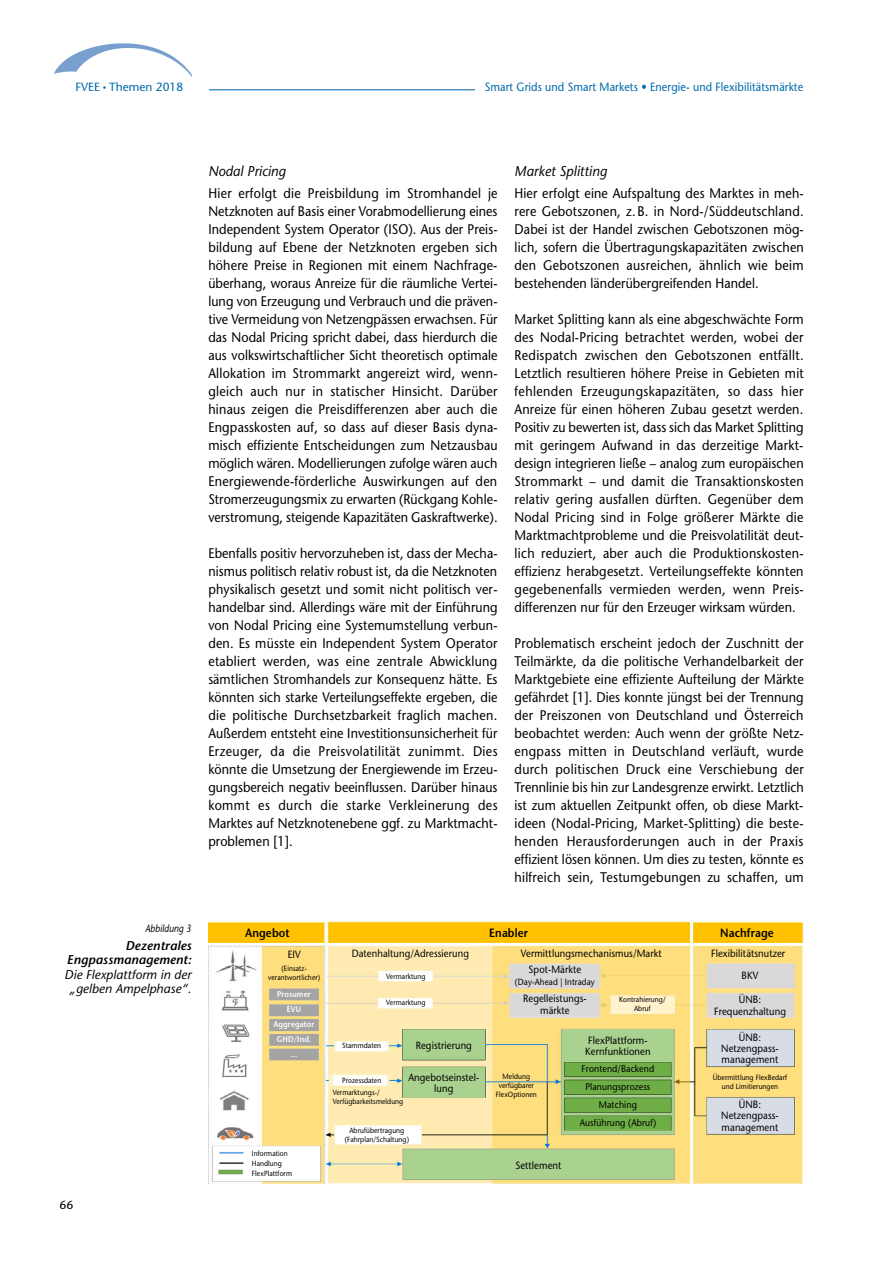
<style>
.page{position:relative;width:893px;height:1263px;background:#fff}
.page>*{position:absolute;margin:0;border:0;box-sizing:border-box;transform-origin:0 0}
.t1{font:italic 14.25px "Stone Sans";letter-spacing:.005em;color:#000;scale:.95 1}
.t2{font:13.95px/18px "Stone Sans";letter-spacing:.005em;color:#000;text-align:justify;scale:.9 1}
.t3{font:italic 12.75px/14.2px "Stone Sans";letter-spacing:.005em;color:#000;text-align:center}
.t4{font:italic 600 12.75px/14.2px "Stone Sans";letter-spacing:.005em;color:#000;text-align:right}
.t5{font:12px "Stone Sans";letter-spacing:.01em;color:#0068ac;scale:.9 1}
.t6{font:600 12px "Stone Sans";letter-spacing:.01em;color:#000;scale:.9 1}
.t7{font:12px "Stone Sans";color:#000}
.t8{font:11.85px "Stone Sans";color:#0068ac}
.t9{font:10.5px/11.2px "Stone Sans";letter-spacing:.01em;color:#000;text-align:center;scale:.9 1}
.t10{font:italic 10.5px "Stone Sans";letter-spacing:.005em;color:#000;scale:.85 1}
.t11{font:9.75px/18px "Stone Sans";letter-spacing:.01em;color:#000;text-align:center;scale:.9 1}
.t12{font:9px "Stone Sans";letter-spacing:.01em;color:#000;scale:.9 1}
.t13{font:600 8.25px/15px "Stone Sans";letter-spacing:.01em;color:#fff;text-align:center;scale:.9 1}
.t14{font:7.5px/9px "Stone Sans";letter-spacing:.01em;color:#000;text-align:center;scale:.9 1}
.s1{font-weight:700;font-size:6.9px}
</style>
<div class="page">
<hr style="left:209px;top:89px;width:595px;height:1px;background:#0068ac">
<img style="left:54px;top:43px;width:139px;height:34px">
<img style="left:209px;top:920px;width:594px;height:264px">
<div style="left:475px;top:71px;width:332px;height:30px;background:#fff"></div>
<p class="t8" style="left:76px;top:80px;width:109px">FVEE <span class="s1">•</span> Themen 2018</p>
<p class="t5" style="left:485px;top:80px;width:355px">Smart Grids und Smart Markets • Energie- und Flexibilitätsmärkte</p>
<p class="t10" style="left:145px;top:922px;width:56px">Abbildung 3</p>
<p class="t4" style="left:67px;top:938px;width:126px">Dezentrales<br>Engpassmanagement:</p>
<p class="t3" style="left:65px;top:967px;width:128px">Die Flexplattform in der „gelben Ampelphase“.</p>
<p class="t7" style="left:60px;top:1197px;width:15px">66</p>
<p class="t1" style="left:208px;top:162px;width:83px">Nodal Pricing</p>
<p class="t2" style="left:208px;top:184px;width:323px">Hier erfolgt die Preisbildung im Stromhandel je Netzknoten auf Basis einer Vorabmodellierung eines Independent System Operator (ISO). Aus der Preis&shy;bildung auf Ebene der Netzknoten ergeben sich höhere Preise in Regionen mit einem Nachfrage&shy;überhang, woraus Anreize für die räumliche Vertei&shy;lung von Erzeugung und Verbrauch und die präven&shy;tive Vermeidung von Netzengpässen erwachsen. Für das Nodal Pricing spricht dabei, dass hierdurch die aus volkswirtschaftlicher Sicht theoretisch optimale Allokation im Strommarkt angereizt wird, wenn&shy;gleich auch nur in statischer Hinsicht. Darüber hinaus zeigen die Preisdifferenzen aber auch die Engpasskosten auf, so dass auf dieser Basis dyna&shy;misch effiziente Entscheidungen zum Netzausbau möglich wären. Modellierungen zufolge wären auch Energiewende-förderliche Auswirkungen auf den Stromerzeugungsmix zu erwarten (Rückgang Kohle&shy;verstromung, steigende Kapazitäten Gaskraftwerke).</p>
<p class="t2" style="left:208px;top:544px;width:323px">Ebenfalls positiv hervorzuheben ist, dass der Mecha&shy;nismus politisch relativ robust ist, da die Netzknoten physikalisch gesetzt und somit nicht politisch ver&shy;handelbar sind. Allerdings wäre mit der Einführung von Nodal Pricing eine Systemumstellung verbun&shy;den. Es müsste ein Independent System Operator etabliert werden, was eine zentrale Abwicklung sämtlichen Stromhandels zur Konsequenz hätte. Es könnten sich starke Verteilungseffekte ergeben, die die politische Durchsetzbarkeit fraglich machen.<br>Außerdem entsteht eine Investitionsunsicherheit für Erzeuger, da die Preisvolatilität zunimmt. Dies könnte die Umsetzung der Energiewende im Erzeu&shy;gungsbereich negativ beeinflussen. Darüber hinaus kommt es durch die starke Verkleinerung des Marktes auf Netzknotenebene ggf. zu Marktmacht&shy;problemen [1].</p>
<p class="t1" style="left:514px;top:162px;width:99px">Market Splitting</p>
<p class="t2" style="left:514px;top:184px;width:323px">Hier erfolgt eine Aufspaltung des Marktes in meh&shy;rere Gebotszonen, z. B. in Nord-/Süddeutschland.<br>Dabei ist der Handel zwischen Gebotszonen mög&shy;lich, sofern die Übertragungskapazitäten zwischen den Gebotszonen ausreichen, ähnlich wie beim bestehenden länderübergreifenden Handel.</p>
<p class="t2" style="left:514px;top:310px;width:323px">Market Splitting kann als eine abgeschwächte Form des Nodal-Pricing betrachtet werden, wobei der Redispatch zwischen den Gebotszonen entfällt.<br>Letztlich resultieren höhere Preise in Gebieten mit fehlenden Erzeugungskapazitäten, so dass hier Anreize für einen höheren Zubau gesetzt werden.<br>Positiv zu bewerten ist, dass sich das Market Splitting mit geringem Aufwand in das derzeitige Markt&shy;design integrieren ließe – analog zum europäischen Strommarkt – und damit die Transaktionskosten relativ gering ausfallen dürften. Gegenüber dem Nodal Pricing sind in Folge größerer Märkte die Marktmachtprobleme und die Preisvolatilität deut&shy;lich reduziert, aber auch die Produktionskosten&shy;effizienz herabgesetzt. Verteilungseffekte könnten gegebenenfalls vermieden werden, wenn Preis&shy;differenzen nur für den Erzeuger wirksam würden.</p>
<p class="t2" style="left:514px;top:634px;width:323px">Problematisch erscheint jedoch der Zuschnitt der Teilmärkte, da die politische Verhandelbarkeit der Marktgebiete eine effiziente Aufteilung der Märkte gefährdet [1]. Dies konnte jüngst bei der Trennung der Preiszonen von Deutschland und Österreich beobachtet werden: Auch wenn der größte Netz&shy;engpass mitten in Deutschland verläuft, wurde durch politischen Druck eine Verschiebung der Trennlinie bis hin zur Landesgrenze erwirkt. Letztlich ist zum aktuellen Zeitpunkt offen, ob diese Markt&shy;ideen (Nodal-Pricing, Market-Splitting) die beste&shy;henden Herausforderungen auch in der Praxis effizient lösen können. Um dies zu testen, könnte es hilfreich sein, Testumgebungen zu schaffen, um</p>
<p class="t6" style="left:245px;top:925px;width:51px">Angebot</p>
<p class="t6" style="left:489px;top:925px;width:45px">Enabler</p>
<p class="t6" style="left:720px;top:925px;width:61px">Nachfrage</p>
<p class="t14" style="left:386px;top:971px;width:45px">Vermarktung</p>
<p class="t14" style="left:386px;top:998px;width:45px">Vermarktung</p>
<p class="t14" style="left:619px;top:995px;width:53px">Kontrahierung/<br>Abruf</p>
<p class="t9" style="left:352px;top:948px;width:132px">Datenhaltung/Adressierung</p>
<p class="t9" style="left:521px;top:948px;width:158px">Vermittlungsmechanismus/Markt</p>
<p class="t9" style="left:711px;top:943px;width:84px;line-height:21.6px">Flexibilitätsnutzer<br>BKV</p>
<p class="t9" style="left:714px;top:993px;width:81px;line-height:12px">ÜNB:<br>Frequenzhaltung</p>
<p class="t9" style="left:288px;top:948px;width:16px">EIV</p>
<p class="t14" style="left:268px;top:964px;width:59px">(Einsatz&shy;verantwortlicher)</p>
<p class="t9" style="left:529px;top:964px;width:60px">Spot-Märkte</p>
<p class="t12" style="left:515px;top:977px;width:90px">(Day-Ahead | Intraday</p>
<p class="t9" style="left:523px;top:992px;width:72px;line-height:12px">Regelleistungs&shy;märkte</p>
<p class="t13" style="left:274px;top:987px;width:47px">Prosumer<br>EVU<br>Aggregator<br>GHD/Ind. ...</p>
<p class="t9" style="left:721px;top:1031px;width:65px">ÜNB:<br>Netzengpass&shy;management</p>
<p class="t14" style="left:713px;top:1073px;width:84px">Übermittlung FlexBedarf und Limitierungen</p>
<p class="t9" style="left:416px;top:1039px;width:64px">Registrierung</p>
<p class="t9" style="left:585px;top:1035px;width:74px;text-align:left">FlexPlattform-<br>Kernfunktionen</p>
<p class="t11" style="left:580px;top:1060px;width:86px">Frontend/Backend<br>Planungsprozess<br>Matching<br>Ausführung (Abruf)</p>
<p class="t9" style="left:515px;top:1159px;width:53px">Settlement</p>
<p class="t14" style="left:342px;top:1041px;width:45px">Stammdaten</p>
<p class="t9" style="left:408px;top:1071px;width:80px">Angebotseinstel&shy;lung</p>
<p class="t14" style="left:496px;top:1072px;width:47px">Meldung verfügbarer<br>FlexOptionen</p>
<p class="t14" style="left:333px;top:1074px;width:56px;line-height:12.1px;text-align:right">Prozessdaten<br>Vermarktungs-/</p>
<p class="t14" style="left:333px;top:1097px;width:80px">Verfügbarkeitsmeldung</p>
<p class="t9" style="left:721px;top:1099px;width:65px">ÜNB:<br>Netzengpass&shy;management</p>
<p class="t14" style="left:345px;top:1126px;width:73px">Abrufübertragung (Fahrplan/Schaltung)</p>
<p class="t14" style="left:252px;top:1148px;width:46px;line-height:9.8px;text-align:left">Information<br>Handlung<br>FlexPlattform</p>
</div>
